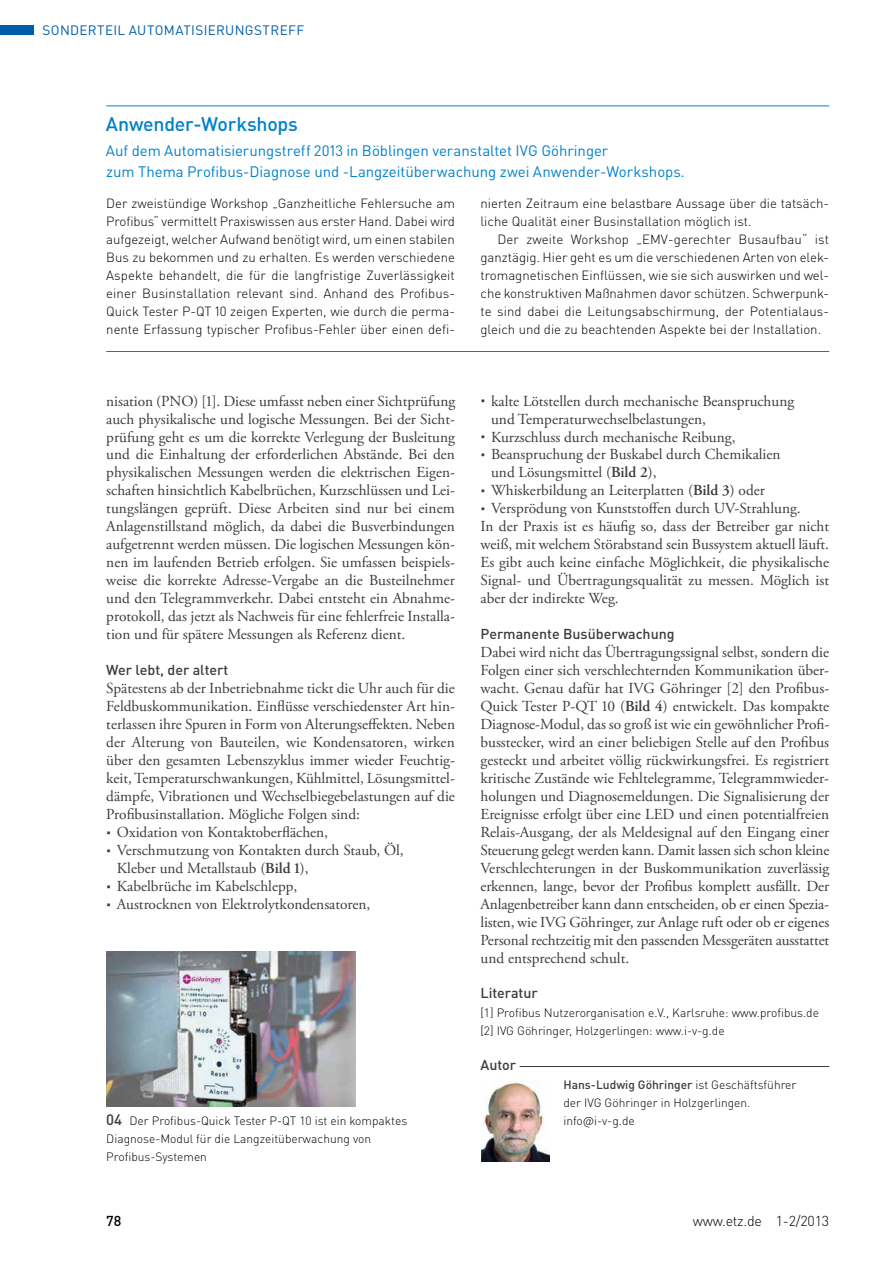
<style>
.page{position:relative;width:893px;height:1263px;background:#fff}
.page>*{position:absolute;margin:0;border:0;box-sizing:border-box;transform-origin:0 0}
.t1{font:500 19.5px "DIN Pro";letter-spacing:-.015em;color:#0081c9}
.t2{font:15.3px/18px "Adobe Garamond Pro";color:#3c3c3b;text-align:justify}
.t3{font:15px/21px "DIN Pro";letter-spacing:-.005em;color:#0081c9}
.t4{font:500 14.25px "DIN Pro";color:#3c3c3b}
.t5{font:300 14.25px "DIN Pro";letter-spacing:-.015em;color:#000}
.t6{font:500 14.25px "DIN Pro";color:#000}
.t7{font:13.5px "DIN Pro";letter-spacing:.025em;color:#005da9}
.t8{font:300 13.2px/18px "DIN Pro";color:#000;text-align:justify}
.t9{font:300 12px/18px "DIN Pro";color:#000}
.s1{font-family:"DIN Pro";font-weight:700;font-size:18px}
.s2{font-weight:600}
.s3{font-weight:500;font-size:15px;color:#3c3c3b}
.s4{font-weight:500;color:#3c3c3b}
</style>
<div class="page">
<div style="left:0;top:26px;width:34px;height:9px;background:#005da9"></div>
<hr style="left:480px;top:1066px;width:349px;height:1px;background:#3c3c3b">
<hr style="left:480px;top:1065px;width:40px;height:2px;background:#fff">
<img style="left:482px;top:1081px;width:68px;height:80px">
<hr style="left:106px;top:106px;width:723px;height:1px;background:#0081c9">
<hr style="left:106px;top:351px;width:723px;height:1px;background:#0081c9">
<img style="left:106px;top:952px;width:250px;height:155px">
<p class="t7" style="left:43px;top:20px;width:263px">Sonderteil Automatisierungstreff</p>
<p class="t1" style="left:106px;top:108px;width:194px">Anwender-Workshops</p>
<p class="t3" style="left:106px;top:138px;width:580px">Auf dem Automatisierungstreff 2013 in Böblingen veranstaltet IVG Göhringer<br>zum Thema Profibus-Diagnose und -Langzeitüberwachung zwei Anwender-Workshops.</p>
<p class="t8" style="left:106px;top:193px;width:350px">Der zweistündige Workshop „Ganzheitliche Fehlersuche am Profibus“ vermittelt Praxiswissen aus erster Hand. Dabei wird aufgezeigt, welcher Aufwand benötigt wird, um einen stabilen Bus zu bekommen und zu erhalten. Es werden verschiedene Aspekte behandelt, die für die langfristige Zuverlässigkeit einer Businstallation relevant sind. Anhand des Profibus-Quick Tester P-QT 10 zeigen Experten, wie durch die perma&shy;nente Erfassung typischer Profibus-Fehler über einen defi-</p>
<p class="t8" style="left:480px;top:193px;width:350px">nierten Zeitraum eine belastbare Aussage über die tatsäch&shy;liche Qualität einer Businstallation möglich ist.</p>
<p class="t8" style="left:480px;top:229px;width:350px;text-indent:17px">Der zweite Workshop „EMV-gerechter Busaufbau“ ist ganztägig. Hier geht es um die verschiedenen Arten von elek&shy;tromagnetischen Einflüssen, wie sie sich auswirken und wel&shy;che konstruktiven Maßnahmen davor schützen. Schwerpunk&shy;te sind dabei die Leitungsabschirmung, der Potentialaus&shy;gleich und die zu beachtenden Aspekte bei der Installation.</p>
<p class="t2" style="left:106px;top:392px;width:350px">nisation (PNO) [1]. Diese umfasst neben einer Sichtprüfung auch physikalische und logische Messungen. Bei der Sicht&shy;prüfung geht es um die korrekte Verlegung der Busleitung und die Einhaltung der erforderlichen Abstände. Bei den physikalischen Messungen werden die elektrischen Eigen&shy;schaften hinsichtlich Kabelbrüchen, Kurzschlüssen und Lei&shy;tungslängen geprüft. Diese Arbeiten sind nur bei einem Anlagenstillstand möglich, da dabei die Busverbindungen aufgetrennt werden müssen. Die logischen Messungen kön&shy;nen im laufenden Betrieb erfolgen. Sie umfassen beispiels&shy;weise die korrekte Adresse-Vergabe an die Busteilnehmer und den Telegrammverkehr. Dabei entsteht ein Abnahme&shy;protokoll, das jetzt als Nachweis für eine fehlerfreie Installa&shy;tion und für spätere Messungen als Referenz dient.</p>
<p class="t4" style="left:106px;top:658px;width:124px">Wer lebt, der altert</p>
<p class="t2" style="left:106px;top:680px;width:350px">Spätestens ab der Inbetriebnahme tickt die Uhr auch für die</p>
<p class="t2" style="left:106px;top:698px;width:350px">Feldbuskommunikation. Einflüsse verschiedenster Art hin-</p>
<p class="t2" style="left:106px;top:716px;width:350px">terlassen ihre Spuren in Form von Alterungseffekten. Neben</p>
<p class="t2" style="left:106px;top:734px;width:350px">der Alterung von Bauteilen, wie Kondensatoren, wirken</p>
<p class="t2" style="left:106px;top:752px;width:350px">über den gesamten Lebenszyklus immer wieder Feuchtig-</p>
<p class="t2" style="left:106px;top:770px;width:350px">keit, Temperaturschwankungen, Kühlmittel, Lösungsmittel-</p>
<p class="t2" style="left:106px;top:788px;width:350px">dämpfe, Vibrationen und Wechselbiegebelastungen auf die</p>
<p class="t2" style="left:106px;top:806px;width:255px">Profibusinstallation. Mögliche Folgen sind:</p>
<p class="t2" style="left:106px;top:824px;width:223px"><span class="s1">·</span> Oxidation von Kontaktoberflächen,</p>
<p class="t2" style="left:106px;top:842px;width:299px"><span class="s1">·</span> Verschmutzung von Kontakten durch Staub, Öl,</p>
<p class="t2" style="left:117px;top:860px;width:193px">Kleber und Metallstaub (<span class="s2">Bild 1</span>),</p>
<p class="t2" style="left:106px;top:878px;width:192px"><span class="s1">·</span> Kabelbrüche im Kabelschlepp,</p>
<p class="t2" style="left:106px;top:896px;width:266px"><span class="s1">·</span> Austrocknen von Elektrolytkondensatoren,</p>
<p class="t9" style="left:106px;top:1110px;width:302px"><span class="s3">04</span> Der Profibus-Quick Tester P-QT 10 ist ein kompaktes<br>Diagnose-Modul für die Langzeitüberwachung von<br>Profibus-Systemen</p>
<p class="t2" style="left:480px;top:392px;width:315px"><span class="s1">·</span> kalte Lötstellen durch mechanische Beanspruchung</p>
<p class="t2" style="left:491px;top:410px;width:216px">und Temperaturwechselbelastungen,</p>
<p class="t2" style="left:480px;top:428px;width:256px"><span class="s1">·</span> Kurzschluss durch mechanische Reibung,</p>
<p class="t2" style="left:480px;top:446px;width:302px"><span class="s1">·</span> Beanspruchung der Buskabel durch Chemikalien</p>
<p class="t2" style="left:491px;top:464px;width:167px">und Lösungsmittel (<span class="s2">Bild 2</span>),</p>
<p class="t2" style="left:480px;top:482px;width:286px"><span class="s1">·</span> Whiskerbildung an Leiterplatten (<span class="s2">Bild 3</span>) oder</p>
<p class="t2" style="left:480px;top:500px;width:322px"><span class="s1">·</span> Versprödung von Kunststoffen durch UV-Strahlung.</p>
<p class="t2" style="left:480px;top:518px;width:350px">In der Praxis ist es häufig so, dass der Betreiber gar nicht</p>
<p class="t2" style="left:480px;top:536px;width:350px">weiß, mit welchem Störabstand sein Bussystem aktuell läuft.</p>
<p class="t2" style="left:480px;top:554px;width:350px">Es gibt auch keine einfache Möglichkeit, die physikalische</p>
<p class="t2" style="left:480px;top:572px;width:350px">Signal- und Übertragungsqualität zu messen. Möglich ist</p>
<p class="t2" style="left:480px;top:590px;width:140px">aber der indirekte Weg.</p>
<p class="t4" style="left:480px;top:622px;width:196px">Permanente Busüberwachung</p>
<p class="t2" style="left:480px;top:644px;width:350px">Dabei wird nicht das Übertragungssignal selbst, sondern die Folgen einer sich verschlechternden Kommunikation über&shy;wacht. Genau dafür hat IVG Göhringer [2] den Profibus-Quick Tester P-QT 10 (<span class="s2">Bild 4</span>) entwickelt. Das kompakte Diagnose-Modul, das so groß ist wie ein gewöhnlicher Profi&shy;busstecker, wird an einer beliebigen Stelle auf den Profibus gesteckt und arbeitet völlig rückwirkungsfrei. Es registriert kritische Zustände wie Fehltelegramme, Telegrammwieder&shy;holungen und Diagnosemeldungen. Die Signalisierung der Ereignisse erfolgt über eine LED und einen potentialfreien Relais-Ausgang, der als Meldesignal auf den Eingang einer Steuerung gelegt werden kann. Damit lassen sich schon kleine Verschlechterungen in der Buskommunikation zuverlässig erkennen, lange, bevor der Profibus komplett ausfällt. Der Anlagenbetreiber kann dann entscheiden, ob er einen Spezia&shy;listen, wie IVG Göhringer, zur Anlage ruft oder ob er eigenes Personal rechtzeitig mit den passenden Messgeräten ausstattet und entsprechend schult.</p>
<p class="t4" style="left:480px;top:981px;width:59px">Literatur</p>
<p class="t9" style="left:480px;top:1003px;width:340px">[1] Profibus Nutzerorganisation e.V., Karlsruhe: www.profibus.de [2] IVG Göhringer, Holzgerlingen: www.i-v-g.de</p>
<p class="t4" style="left:480px;top:1053px;width:37px">Autor</p>
<p class="t9" style="left:563px;top:1074px;width:234px"><span class="s4">Hans-Ludwig Göhringer</span> ist Geschäftsführer der IVG Göhringer in Holzgerlingen. info@i-v-g.de</p>
<p class="t6" style="left:106px;top:1209px;width:17px">78</p>
<p class="t5" style="left:693px;top:1210px;width:138px">www.etz.de 1-2/2013</p>
</div>
